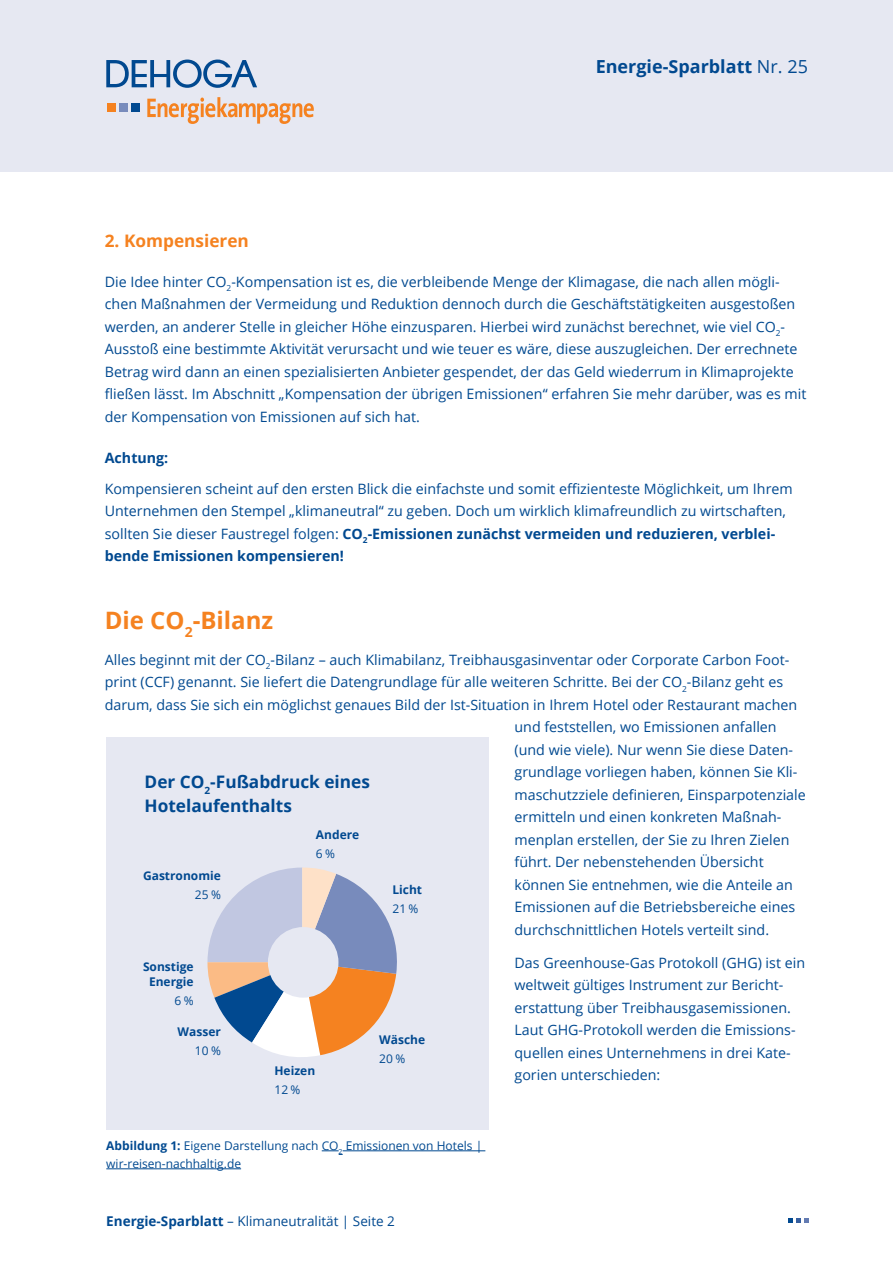
<style>
.page{position:relative;width:893px;height:1263px;background:#fff}
.page>*{position:absolute;margin:0;border:0;box-sizing:border-box;transform-origin:0 0}
.Headline_2{font:700 24px "Open Sans";color:#f58220}
.t1{font:700 18px "Open Sans";color:#014990}
.Headline_3{font:700 17.25px/24px "Open Sans";color:#014990}
.Headline_3-2{font:700 17.25px "Open Sans";color:#f58220}
.Fliesstext{font:14.25px/22.5px "Open Sans";color:#014990}
.Headline_4{font:700 14.25px "Open Sans";color:#014990}
.t2{font:13.5px "Open Sans";color:#014990}
.t3{font:12px/18px "Open Sans";color:#014990}
.t4{font:700 12px/15px "Open Sans";color:#014990;text-align:center}
.s1{font-weight:400}
.s2{font-weight:700}
</style>
<div class="page">
<div style="left:0;top:0;width:893px;height:171px;background:#e6e8f2"></div>
<svg style="left:106px;top:60px;width:151px;height:28px"></svg>
<div style="left:132px;top:103px;width:8px;height:8px;background:#014990"></div>
<div style="left:119px;top:103px;width:8px;height:8px;background:#788bbc"></div>
<div style="left:107px;top:103px;width:8px;height:8px;background:#f58220"></div>
<svg style="left:147px;top:97px;width:167px;height:27px"></svg>
<svg style="left:788px;top:1218px;width:20px;height:4px"></svg>
<div style="left:106px;top:738px;width:383px;height:392px;background:#e6e8f2"></div>
<svg style="left:322px;top:1150px;width:21px;height:5px"></svg>
<hr style="left:343px;top:1150px;width:142px;height:1px;background:#014990">
<hr style="left:106px;top:1168px;width:135px;height:1px;background:#014990">
<svg style="left:207px;top:867px;width:190px;height:190px"></svg>
<div style="left:268px;top:927px;width:70px;height:71px;background:#e6e8f2;border-radius:50%"></div>
<p class="t1" style="left:596px;top:54px;width:214px">Energie-Sparblatt <span class="s1">Nr. 25</span></p>
<p class="Headline_3-2" style="left:105px;top:229px;width:146px">2. Kompensieren</p>
<p class="Fliesstext" style="left:105px;top:270px;width:703px">Die Idee hinter CO<sub>2</sub>-Kompensation ist es, die verbleibende Menge der Klimagase, die nach allen mögli&shy;chen Maßnahmen der Vermeidung und Reduktion dennoch durch die Geschäftstätigkeiten ausgestoßen werden, an anderer Stelle in gleicher Höhe einzusparen. Hierbei wird zunächst berechnet, wie viel CO<sub>2</sub>- Ausstoß eine bestimmte Aktivität verursacht und wie teuer es wäre, diese auszugleichen. Der errechnete Betrag wird dann an einen spezialisierten Anbieter gespendet, der das Geld wiederrum in Klimaprojekte fließen lässt. Im Abschnitt „Kompensation der übrigen Emissionen“ erfahren Sie mehr darüber, was es mit der Kompensation von Emissionen auf sich hat.</p>
<p class="Headline_4" style="left:105px;top:447px;width:65px">Achtung:</p>
<p class="Fliesstext" style="left:105px;top:477px;width:689px">Kompensieren scheint auf den ersten Blick die einfachste und somit effizienteste Möglichkeit, um Ihrem Unternehmen den Stempel „klimaneutral“ zu geben. Doch um wirklich klimafreundlich zu wirtschaften, sollten Sie dieser Faustregel folgen: <span class="s2">CO</span><sub>2</sub><span class="s2">-Emissionen zunächst vermeiden und reduzieren, verblei&shy;bende Emissionen kompensieren!</span></p>
<p class="Headline_2" style="left:105px;top:604px;width:170px">Die CO<sub>2</sub>-Bilanz</p>
<p class="Fliesstext" style="left:105px;top:648px;width:686px">Alles beginnt mit der CO<sub>2</sub>-Bilanz – auch Klimabilanz, Treibhausgasinventar oder Corporate Carbon Foot-</p>
<p class="Fliesstext" style="left:105px;top:670px;width:680px">print (CCF) genannt. Sie liefert die Datengrundlage für alle weiteren Schritte. Bei der CO<sub>2</sub>-Bilanz geht es</p>
<p class="Fliesstext" style="left:105px;top:693px;width:694px">darum, dass Sie sich ein möglichst genaues Bild der Ist-Situation in Ihrem Hotel oder Restaurant machen</p>
<p class="Fliesstext" style="left:514px;top:715px;width:264px">und feststellen, wo Emissionen anfallen</p>
<p class="Fliesstext" style="left:514px;top:738px;width:280px">(und wie viele). Nur wenn Sie diese Daten-</p>
<p class="Fliesstext" style="left:514px;top:760px;width:284px">grundlage vorliegen haben, können Sie Kli-</p>
<p class="Fliesstext" style="left:514px;top:783px;width:293px">maschutzziele definieren, Einsparpotenziale</p>
<p class="Fliesstext" style="left:514px;top:805px;width:268px">ermitteln und einen konkreten Maßnah-</p>
<p class="Fliesstext" style="left:514px;top:828px;width:277px">menplan erstellen, der Sie zu Ihren Zielen</p>
<p class="Fliesstext" style="left:514px;top:850px;width:251px">führt. Der nebenstehenden Übersicht</p>
<p class="Fliesstext" style="left:514px;top:873px;width:280px">können Sie entnehmen, wie die Anteile an</p>
<p class="Fliesstext" style="left:514px;top:895px;width:282px">Emissionen auf die Betriebsbereiche eines</p>
<p class="Fliesstext" style="left:514px;top:918px;width:256px">durchschnittlichen Hotels verteilt sind.</p>
<p class="Fliesstext" style="left:514px;top:951px;width:292px">Das Greenhouse-Gas Protokoll (GHG) ist ein weltweit gültiges Instrument zur Bericht&shy;erstattung über Treibhausgasemissionen.<br>Laut GHG-Protokoll werden die Emissions&shy;quellen eines Unternehmens in drei Kate&shy;gorien unterschieden:</p>
<p class="Headline_3" style="left:145px;top:770px;width:227px">Der CO<sub>2</sub>-Fußabdruck eines<br>Hotelaufenthalts</p>
<p class="t4" style="left:316px;top:827px;width:45px">Andere</p>
<p class="t3" style="left:316px;top:845px;width:21px">6 %</p>
<p class="t4" style="left:143px;top:868px;width:79px">Gastronomie</p>
<p class="t3" style="left:195px;top:885px;width:28px">25 %</p>
<p class="t4" style="left:392px;top:882px;width:31px">Licht</p>
<p class="t3" style="left:392px;top:899px;width:28px">21 %</p>
<p class="t4" style="left:143px;top:959px;width:52px">Sonstige<br>Energie</p>
<p class="t3" style="left:175px;top:991px;width:21px">6 %</p>
<p class="t4" style="left:178px;top:1023px;width:45px">Wasser</p>
<p class="t3" style="left:195px;top:1041px;width:28px">10 %</p>
<p class="t4" style="left:379px;top:1032px;width:47px">Wäsche</p>
<p class="t3" style="left:379px;top:1049px;width:28px">20 %</p>
<p class="t4" style="left:274px;top:1063px;width:42px">Heizen</p>
<p class="t3" style="left:274px;top:1081px;width:28px">12 %</p>
<p class="t3" style="left:106px;top:1136px;width:377px"><span class="s2">Abbildung 1:</span> Eigene Darstellung nach CO<sub>2</sub> Emissionen von Hotels | wir-reisen-nachhaltig.de</p>
<p class="t2" style="left:106px;top:1211px;width:290px"><span class="s2">Energie-Sparblatt</span> – Klimaneutralität | Seite 2</p>
</div>
